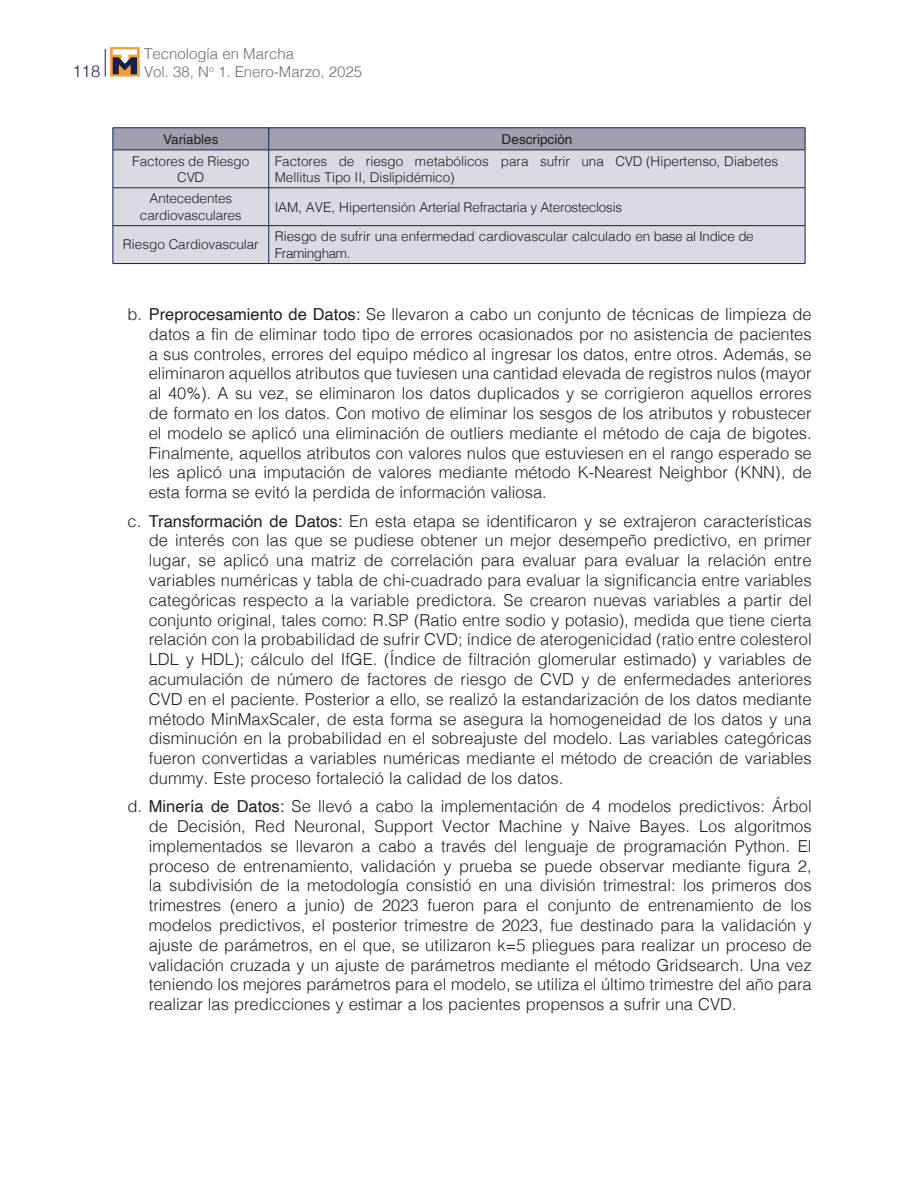
<style>
.page{position:relative;width:918px;height:1188px;background:#fff}
.page>*{position:absolute;margin:0;border:0;box-sizing:border-box;transform-origin:0 0}
.t1{font:300 16.5px/19.8px "Helvetica";color:#231f20;text-align:justify}
.t2{font:300 16.5px "Helvetica Neue";color:#17214b}
.t3{font:300 15px/18px "Helvetica";color:#6c6d70}
.t4{font:300 13.5px/16.2px "Helvetica";color:#231f20;text-align:center}
.t5{font:300 13.5px "Helvetica";letter-spacing:-.02em;color:#231f20}
.t6{font:13.5px "Helvetica";color:#231f20}
.s1{font-weight:400}
</style>
<div class="page">
<svg style="left:105px;top:49px;width:1px;height:28px"></svg>
<svg style="left:110px;top:47px;width:30px;height:30px"></svg>
<svg style="left:113px;top:49px;width:24px;height:25px"></svg>
<div style="left:114px;top:151px;width:691px;height:112px;background:#dad8e0"></div>
<hr style="left:113px;top:150px;width:1px;height:38px;background:#17214b">
<hr style="left:268px;top:150px;width:1px;height:38px;background:#17214b">
<hr style="left:805px;top:150px;width:1px;height:38px;background:#17214b">
<hr style="left:113px;top:188px;width:156px;height:1px;background:#17214b">
<hr style="left:113px;top:188px;width:1px;height:37px;background:#17214b">
<hr style="left:269px;top:188px;width:536px;height:1px;background:#17214b">
<hr style="left:268px;top:188px;width:1px;height:37px;background:#17214b">
<hr style="left:805px;top:188px;width:1px;height:37px;background:#17214b">
<hr style="left:113px;top:225px;width:156px;height:1px;background:#17214b">
<hr style="left:113px;top:226px;width:1px;height:37px;background:#17214b">
<hr style="left:269px;top:225px;width:536px;height:1px;background:#17214b">
<hr style="left:268px;top:226px;width:1px;height:37px;background:#17214b">
<hr style="left:805px;top:226px;width:1px;height:37px;background:#17214b">
<hr style="left:113px;top:263px;width:156px;height:1px;background:#17214b">
<hr style="left:269px;top:263px;width:536px;height:1px;background:#17214b">
<hr style="left:113px;top:127px;width:156px;height:1px;background:#17214b">
<hr style="left:269px;top:127px;width:536px;height:1px;background:#17214b">
<svg style="left:113px;top:128px;width:693px;height:22px"></svg>
<hr style="left:113px;top:150px;width:156px;height:1px;background:#17214b">
<hr style="left:269px;top:150px;width:536px;height:1px;background:#17214b">
<p class="t2" style="left:73px;top:57px;width:29px">118</p>
<p class="t3" style="left:144px;top:43px;width:220px">Tecnología en Marcha<br>Vol. 38, N<sup>o</sup> 1. Enero-Marzo, 2025</p>
<p class="t6" style="left:163px;top:129px;width:57px">Variables</p>
<p class="t6" style="left:501px;top:129px;width:72px">Descripción</p>
<p class="t4" style="left:132px;top:152px;width:119px">Factores de Riesgo<br>CVD</p>
<p class="t4" style="left:275px;top:152px;width:505px;text-align:left">Factores de riesgo metabólicos para sufrir una CVD (Hipertenso, Diabetes<br>Mellitus Tipo II, Dislipidémico)</p>
<p class="t4" style="left:140px;top:190px;width:103px">Antecedentes cardiovasculares</p>
<p class="t5" style="left:275px;top:195px;width:349px">IAM, AVE, Hipertensión Arterial Refractaria y Aterosteclosis</p>
<p class="t4" style="left:123px;top:236px;width:137px">Riesgo Cardiovascular</p>
<p class="t4" style="left:275px;top:228px;width:481px;text-align:left">Riesgo de sufrir una enfermedad cardiovascular calculado en base al Indice de<br>Framingham.</p>
<p class="t1" style="left:149px;top:303px;width:664px;text-indent:-21px">b. <span class="s1">Preprocesamiento de Datos:</span> Se llevaron a cabo un conjunto de técnicas de limpieza de datos a fin de eliminar todo tipo de errores ocasionados por no asistencia de pacientes a sus controles, errores del equipo médico al ingresar los datos, entre otros. Además, se eliminaron aquellos atributos que tuviesen una cantidad elevada de registros nulos (mayor al 40%). A su vez, se eliminaron los datos duplicados y se corrigieron aquellos errores de formato en los datos. Con motivo de eliminar los sesgos de los atributos y robustecer el modelo se aplicó una eliminación de outliers mediante el método de caja de bigotes.<br>Finalmente, aquellos atributos con valores nulos que estuviesen en el rango esperado se les aplicó una imputación de valores mediante método K-Nearest Neighbor (KNN), de esta forma se evitó la perdida de información valiosa.</p>
<p class="t1" style="left:149px;top:510px;width:664px;text-indent:-21px">c. <span class="s1">Transformación de Datos:</span> En esta etapa se identificaron y se extrajeron características de interés con las que se pudiese obtener un mejor desempeño predictivo, en primer lugar, se aplicó una matriz de correlación para evaluar para evaluar la relación entre variables numéricas y tabla de chi-cuadrado para evaluar la significancia entre variables categóricas respecto a la variable predictora. Se crearon nuevas variables a partir del conjunto original, tales como: R.SP (Ratio entre sodio y potasio), medida que tiene cierta relación con la probabilidad de sufrir CVD; índice de aterogenicidad (ratio entre colesterol LDL y HDL); cálculo del IfGE. (Índice de filtración glomerular estimado) y variables de acumulación de número de factores de riesgo de CVD y de enfermedades anteriores CVD en el paciente. Posterior a ello, se realizó la estandarización de los datos mediante método MinMaxScaler, de esta forma se asegura la homogeneidad de los datos y una disminución en la probabilidad en el sobreajuste del modelo. Las variables categóricas fueron convertidas a variables numéricas mediante el método de creación de variables dummy. Este proceso fortaleció la calidad de los datos.</p>
<p class="t1" style="left:149px;top:795px;width:664px;text-indent:-21px">d. <span class="s1">Minería de Datos:</span> Se llevó a cabo la implementación de 4 modelos predictivos: Árbol de Decisión, Red Neuronal, Support Vector Machine y Naive Bayes. Los algoritmos implementados se llevaron a cabo a través del lenguaje de programación Python. El proceso de entrenamiento, validación y prueba se puede observar mediante figura 2, la subdivisión de la metodología consistió en una división trimestral: los primeros dos trimestres (enero a junio) de 2023 fueron para el conjunto de entrenamiento de los modelos predictivos, el posterior trimestre de 2023, fue destinado para la validación y ajuste de parámetros, en el que, se utilizaron k=5 pliegues para realizar un proceso de validación cruzada y un ajuste de parámetros mediante el método Gridsearch. Una vez teniendo los mejores parámetros para el modelo, se utiliza el último trimestre del año para realizar las predicciones y estimar a los pacientes propensos a sufrir una CVD.</p>
</div>
